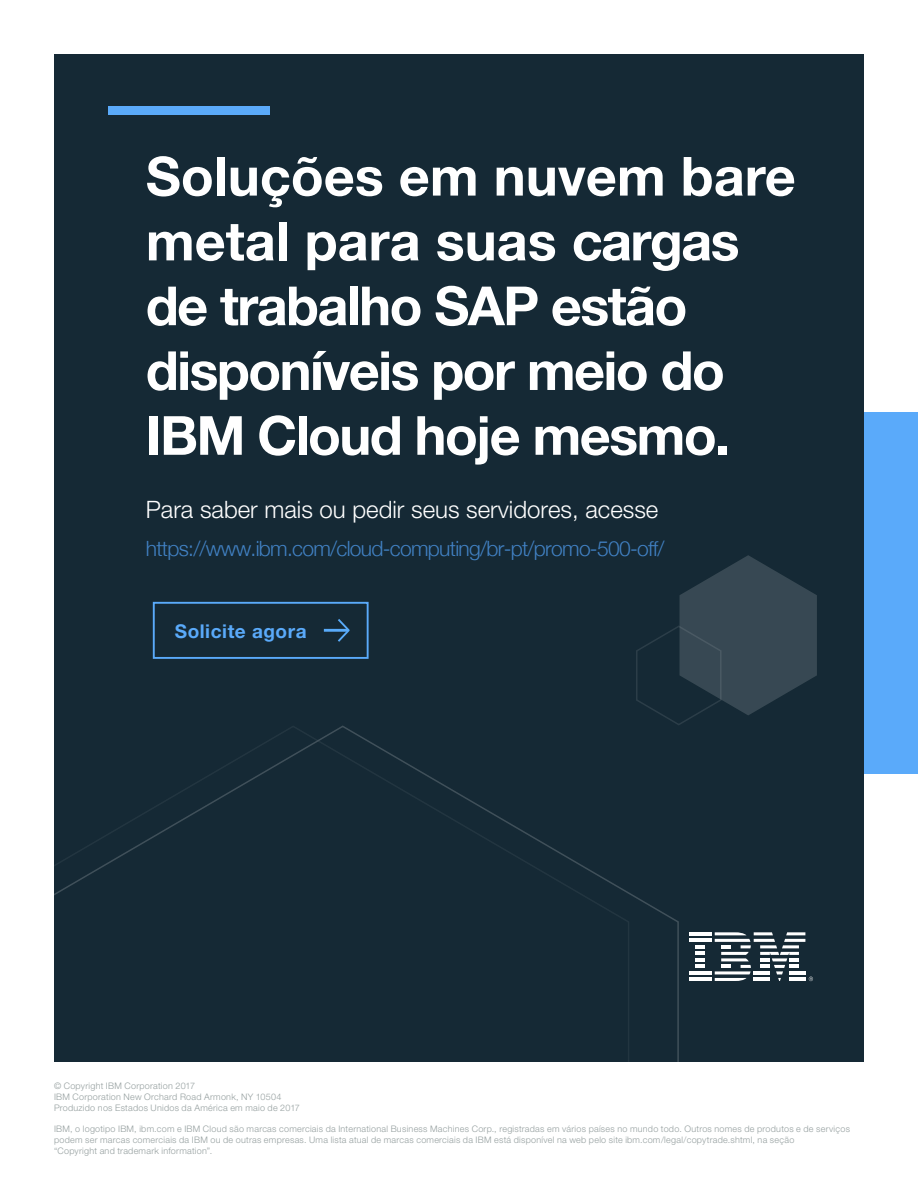
<style>
.page{position:relative;width:918px;height:1188px;background:#fff}
.page>*{position:absolute;margin:0;border:0;box-sizing:border-box;transform-origin:0 0}
.Title2{font:700 54px/64.8px "Helvetica Neue";letter-spacing:-.03em;color:#fff}
.Title2-2{font:300 24px "Helvetica Neue";color:#fff}
.Title2-3{font:300 21px "Helvetica Neue";letter-spacing:-.035em;color:#4181c3}
.Buton{font:700 19.05px "Helvetica Neue";letter-spacing:.03em;color:#5aaafa}
.Legaltext{font:300 9px/10.8px "Helvetica Neue";letter-spacing:.03em;color:#959f9f}
.Legaltextspace{font:300 9px "Helvetica Neue";letter-spacing:.03em;color:#959f9f}
</style>
<div class="page">
<div style="left:54px;top:55px;width:810px;height:1007px;background:#152935"></div>
<svg style="left:54px;top:725px;width:625px;height:337px"></svg>
<div style="left:108px;top:106px;width:162px;height:9px;background:#5aaafa"></div>
<svg style="left:635px;top:555px;width:182px;height:171px"></svg>
<div style="left:864px;top:412px;width:54px;height:362px;background:#5aaafa"></div>
<hr style="left:689px;top:932px;width:22px;height:3px;background:#fff">
<hr style="left:689px;top:939px;width:22px;height:3px;background:#fff">
<hr style="left:689px;top:971px;width:22px;height:3px;background:#fff">
<svg style="left:695px;top:945px;width:10px;height:23px"></svg>
<hr style="left:689px;top:978px;width:22px;height:3px;background:#fff">
<svg style="left:715px;top:932px;width:98px;height:49px"></svg>
<div style="left:153px;top:602px;width:216px;height:57px;border:2px solid #5aaafa"></div>
<hr style="left:325px;top:629px;width:21px;height:3px;background:#59abfa">
<svg style="left:336px;top:619px;width:14px;height:23px"></svg>
<p class="Title2" style="left:146px;top:143px;width:651px">Soluções em nuvem bare metal para suas cargas de trabalho SAP estão disponíveis por meio do<br>IBM Cloud hoje mesmo.</p>
<p class="Title2-2" style="left:146px;top:495px;width:514px">Para saber mais ou pedir seus servidores, acesse</p>
<p class="Title2-3" style="left:146px;top:531px;width:520px">https://www.ibm.com/cloud-computing/br-pt/promo-500-off/</p>
<p class="Buton" style="left:175px;top:619px;width:134px">Solicite agora</p>
<p class="Legaltext" style="left:54px;top:1080px;width:143px">© Copyright IBM Corporation 2017</p>
<p class="Legaltext" style="left:54px;top:1091px;width:229px">IBM Corporation New Orchard Road Armonk, NY 10504</p>
<p class="Legaltextspace" style="left:54px;top:1102px;width:247px">Produzido nos Estados Unidos da América em maio de 2017</p>
<p class="Legaltext" style="left:54px;top:1123px;width:798px">IBM, o logotipo IBM, ibm.com e IBM Cloud são marcas comerciais da International Business Machines Corp., registradas em vários países no mundo todo. Outros nomes de produtos e de serviços podem ser marcas comerciais da IBM ou de outras empresas. Uma lista atual de marcas comerciais da IBM está disponível na web pelo site ibm.com/legal/copytrade.shtml, na seção<br>“Copyright and trademark information”.</p>
</div>
